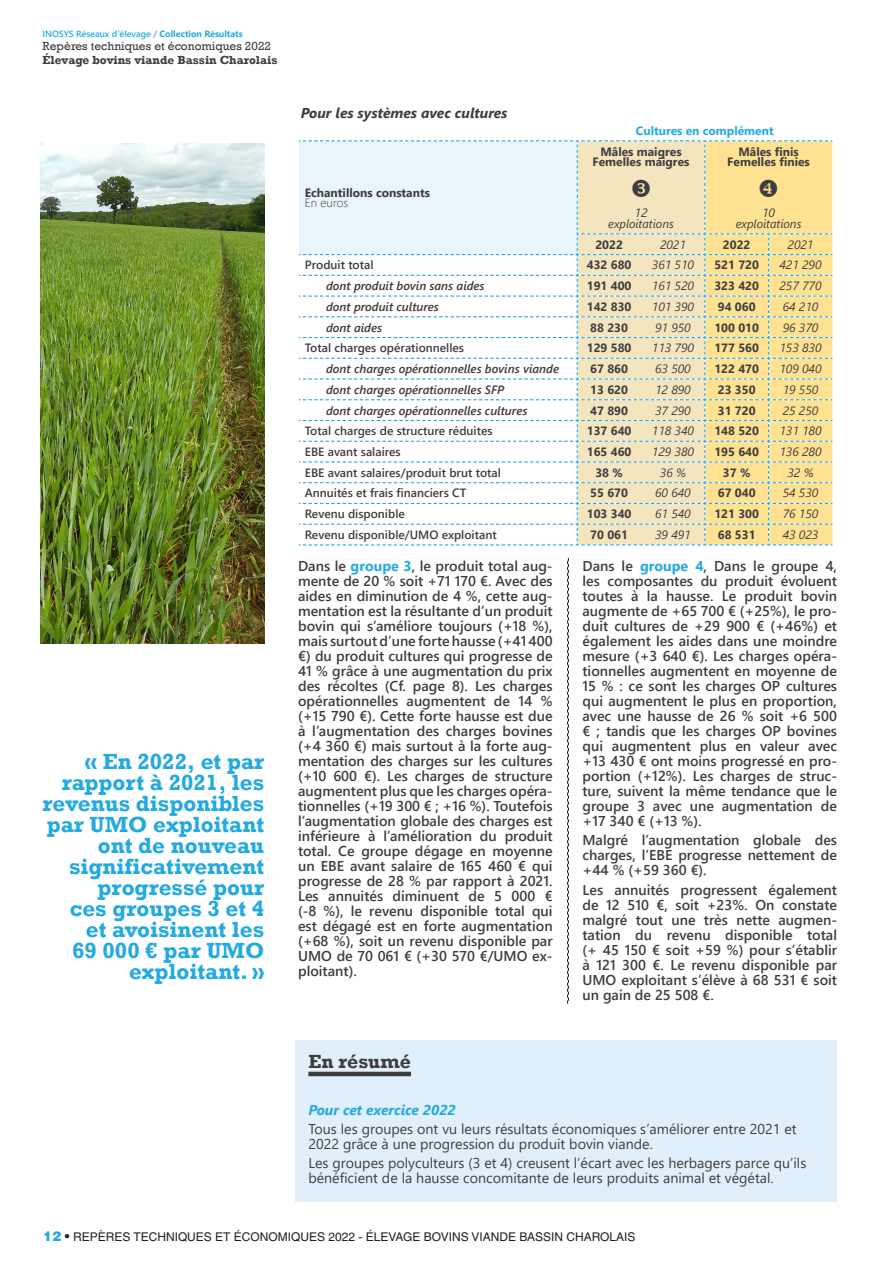
<style>
.page{position:relative;width:893px;height:1263px;background:#fff}
.page>*{position:absolute;margin:0;border:0;box-sizing:border-box;transform-origin:0 0}
.t1{font:700 22.5px/21px "Rockwell";color:#24aae1;text-align:right}
.t2{font:700 19.5px "Rockwell";color:#3e3e3f}
.t3{font:600 14.25px/15px "Segoe UI";color:#3e3e3f;text-align:justify}
.t4{font:14.25px/15px "Segoe UI";color:#3e3e3f}
.t5{font:italic 700 14.25px "Segoe UI";color:#3e3e3f}
.t6{font:italic 700 14.25px "Segoe UI";color:#24aae1}
.t7{font:700 12px "Segoe UI";color:#3e3e3f}
.t8{font:600 12px "Segoe UI";color:#3e3e3f}
.t9{font:italic 12px "Segoe UI";color:#3e3e3f}
.t10{font:italic 600 12px "Segoe UI";color:#3e3e3f}
.t11{font:12px "Helvetica LT Std";color:#231f20}
.t12{font:12px "Rockwell";color:#3e3e3f}
.t13{font:700 12px "Rockwell";color:#3e3e3f}
.t14{font:700 12px "Segoe UI";color:#24aae1}
.t15{font:300 12px "Segoe UI";color:#3e3e3f}
.t16{font:600 9px "Segoe UI";color:#24aae1}
.s1{font-weight:700}
.s2{font-weight:700;color:#24aae1}
.s3{font-family:"Helvetica";font-weight:900;font-size:13.5px;color:#24aae1}
.s4{font-size:13.5px}
</style>
<div class="page">
<svg style="left:567px;top:557px;width:2px;height:447px"></svg>
<div style="left:296px;top:1040px;width:541px;height:162px;background:#e0eff9"></div>
<hr style="left:308px;top:1072px;width:103px;height:4px;background:#3e3e3f">
<img style="left:41px;top:144px;width:223px;height:499px">
<svg style="left:299px;top:140px;width:533px;height:405px"></svg>
<p class="t16" style="left:43px;top:25px;width:202px">INOSYS Réseaux d’élevage / <span class="s1">Collection Résultats</span></p>
<p class="t12" style="left:43px;top:39px;width:230px">Repères techniques et économiques 2022</p>
<p class="t13" style="left:43px;top:52px;width:236px">Élevage bovins viande Bassin Charolais</p>
<p class="t1" style="left:42px;top:751px;width:223px">« En 2022, et par rapport à 2021, les revenus disponibles par UMO exploitant ont de nouveau significativement progressé pour<br>ces groupes 3 et 4<br>et avoisinent les<br>69 000 € par UMO exploitant. »</p>
<p class="t5" style="left:301px;top:100px;width:208px">Pour les systèmes avec cultures</p>
<p class="t7" style="left:305px;top:181px;width:127px">Echantillons constants</p>
<p class="t15" style="left:305px;top:192px;width:45px">En euros</p>
<p class="t14" style="left:636px;top:119px;width:139px">Cultures en complément</p>
<p class="t7" style="left:600px;top:140px;width:83px">Mâles maigres</p>
<p class="t7" style="left:593px;top:151px;width:98px">Femelles maigres</p>
<p class="t9" style="left:635px;top:202px;width:14px">12</p>
<p class="t9" style="left:608px;top:212px;width:67px">exploitations</p>
<p class="t7" style="left:738px;top:140px;width:62px">Mâles finis</p>
<p class="t7" style="left:727px;top:151px;width:84px">Femelles finies</p>
<p class="t9" style="left:762px;top:202px;width:14px">10</p>
<p class="t9" style="left:736px;top:212px;width:67px">exploitations</p>
<p class="t7" style="left:595px;top:233px;width:29px">2022</p>
<p class="t9" style="left:660px;top:233px;width:27px">2021</p>
<p class="t7" style="left:723px;top:233px;width:29px">2022</p>
<p class="t9" style="left:787px;top:233px;width:27px">2021</p>
<p class="t8" style="left:305px;top:254px;width:70px">Produit total</p>
<p class="t7" style="left:587px;top:254px;width:46px">432 680</p>
<p class="t9" style="left:652px;top:254px;width:44px">361 510</p>
<p class="t7" style="left:714px;top:254px;width:46px">521 720</p>
<p class="t9" style="left:779px;top:254px;width:44px">421 290</p>
<p class="t10" style="left:326px;top:274px;width:160px">dont produit bovin sans aides</p>
<p class="t7" style="left:587px;top:274px;width:46px">191 400</p>
<p class="t9" style="left:652px;top:274px;width:44px">161 520</p>
<p class="t7" style="left:714px;top:274px;width:46px">323 420</p>
<p class="t9" style="left:779px;top:274px;width:44px">257 770</p>
<p class="t10" style="left:326px;top:295px;width:114px">dont produit cultures</p>
<p class="t7" style="left:587px;top:295px;width:46px">142 830</p>
<p class="t9" style="left:652px;top:295px;width:44px">101 390</p>
<p class="t7" style="left:718px;top:295px;width:39px">94 060</p>
<p class="t9" style="left:783px;top:295px;width:37px">64 210</p>
<p class="t10" style="left:326px;top:316px;width:58px">dont aides</p>
<p class="t7" style="left:590px;top:316px;width:39px">88 230</p>
<p class="t9" style="left:655px;top:316px;width:37px">91 950</p>
<p class="t7" style="left:714px;top:316px;width:46px">100 010</p>
<p class="t9" style="left:783px;top:316px;width:37px">96 370</p>
<p class="t8" style="left:305px;top:337px;width:161px">Total charges opérationnelles</p>
<p class="t7" style="left:587px;top:337px;width:46px">129 580</p>
<p class="t9" style="left:652px;top:337px;width:44px">113 790</p>
<p class="t7" style="left:714px;top:337px;width:46px">177 560</p>
<p class="t9" style="left:779px;top:337px;width:44px">153 830</p>
<p class="t10" style="left:326px;top:357px;width:234px">dont charges opérationnelles bovins viande</p>
<p class="t7" style="left:590px;top:357px;width:39px">67 860</p>
<p class="t9" style="left:655px;top:357px;width:37px">63 500</p>
<p class="t7" style="left:714px;top:357px;width:46px">122 470</p>
<p class="t9" style="left:779px;top:357px;width:44px">109 040</p>
<p class="t10" style="left:326px;top:378px;width:180px">dont charges opérationnelles SFP</p>
<p class="t7" style="left:590px;top:378px;width:39px">13 620</p>
<p class="t9" style="left:655px;top:378px;width:37px">12 890</p>
<p class="t7" style="left:718px;top:378px;width:39px">23 350</p>
<p class="t9" style="left:783px;top:378px;width:37px">19 550</p>
<p class="t10" style="left:326px;top:399px;width:203px">dont charges opérationnelles cultures</p>
<p class="t7" style="left:590px;top:399px;width:39px">47 890</p>
<p class="t9" style="left:655px;top:399px;width:37px">37 290</p>
<p class="t7" style="left:718px;top:399px;width:39px">31 720</p>
<p class="t9" style="left:783px;top:399px;width:37px">25 250</p>
<p class="t8" style="left:305px;top:420px;width:189px">Total charges de structure réduites</p>
<p class="t7" style="left:587px;top:420px;width:46px">137 640</p>
<p class="t9" style="left:652px;top:420px;width:44px">118 340</p>
<p class="t7" style="left:714px;top:420px;width:46px">148 520</p>
<p class="t9" style="left:779px;top:420px;width:44px">131 180</p>
<p class="t8" style="left:305px;top:440px;width:97px">EBE avant salaires</p>
<p class="t7" style="left:587px;top:440px;width:46px">165 460</p>
<p class="t9" style="left:652px;top:440px;width:44px">129 380</p>
<p class="t7" style="left:714px;top:440px;width:46px">195 640</p>
<p class="t9" style="left:779px;top:440px;width:44px">136 280</p>
<p class="t8" style="left:305px;top:461px;width:198px">EBE avant salaires/produit brut total</p>
<p class="t7" style="left:595px;top:461px;width:29px">38 %</p>
<p class="t9" style="left:660px;top:461px;width:28px">36 %</p>
<p class="t7" style="left:723px;top:461px;width:29px">37 %</p>
<p class="t9" style="left:787px;top:461px;width:28px">32 %</p>
<p class="t8" style="left:305px;top:482px;width:163px">Annuités et frais financiers CT</p>
<p class="t7" style="left:590px;top:482px;width:39px">55 670</p>
<p class="t9" style="left:655px;top:482px;width:37px">60 640</p>
<p class="t7" style="left:718px;top:482px;width:39px">67 040</p>
<p class="t9" style="left:783px;top:482px;width:37px">54 530</p>
<p class="t8" style="left:305px;top:503px;width:101px">Revenu disponible</p>
<p class="t7" style="left:587px;top:503px;width:46px">103 340</p>
<p class="t9" style="left:655px;top:503px;width:37px">61 540</p>
<p class="t7" style="left:714px;top:503px;width:46px">121 300</p>
<p class="t9" style="left:783px;top:503px;width:37px">76 150</p>
<p class="t8" style="left:305px;top:523px;width:193px">Revenu disponible/UMO exploitant</p>
<p class="t7" style="left:590px;top:523px;width:39px">70 061</p>
<p class="t9" style="left:655px;top:523px;width:37px">39 491</p>
<p class="t7" style="left:718px;top:523px;width:39px">68 531</p>
<p class="t9" style="left:783px;top:523px;width:37px">43 023</p>
<p class="t3" style="left:298px;top:557px;width:256px">Dans le <span class="s2">groupe 3</span>, le produit total aug&shy;mente de 20 % soit +71 170 €. Avec des aides en diminution de 4 %, cette aug&shy;mentation est la résultante d’un produit bovin qui s’améliore toujours (+18 %), mais surtout d’une forte hausse (+41 400 €) du produit cultures qui progresse de 41 % grâce à une augmentation du prix des récoltes (Cf. page 8). Les charges opérationnelles augmentent de 14 % (+15 790 €). Cette forte hausse est due à l’augmentation des charges bovines (+4 360 €) mais surtout à la forte aug&shy;mentation des charges sur les cultures (+10 600 €). Les charges de structure augmentent plus que les charges opéra&shy;tionnelles (+19 300 € ; +16 %). Toutefois l’augmentation globale des charges est inférieure à l’amélioration du produit total. Ce groupe dégage en moyenne un EBE avant salaire de 165 460 € qui progresse de 28 % par rapport à 2021.<br>Les annuités diminuent de 5 000 € (-8 %), le revenu disponible total qui est dégagé est en forte augmentation (+68 %), soit un revenu disponible par UMO de 70 061 € (+30 570 €/UMO ex&shy;ploitant).</p>
<p class="t3" style="left:582px;top:557px;width:256px">Dans le <span class="s2">groupe 4</span>, Dans le groupe 4, les composantes du produit évoluent toutes à la hausse. Le produit bovin augmente de +65 700 € (+25%), le pro&shy;duit cultures de +29 900 € (+46%) et également les aides dans une moindre mesure (+3 640 €). Les charges opéra&shy;tionnelles augmentent en moyenne de 15 % : ce sont les charges OP cultures qui augmentent le plus en proportion, avec une hausse de 26 % soit +6 500 € ; tandis que les charges OP bovines qui augmentent plus en valeur avec +13 430 € ont moins progressé en pro&shy;portion (+12%). Les charges de struc&shy;ture, suivent la même tendance que le groupe 3 avec une augmentation de +17 340 € (+13 %).</p>
<p class="t3" style="left:582px;top:831px;width:256px">Malgré l’augmentation globale des charges, l’EBE progresse nettement de +44 % (+59 360 €).</p>
<p class="t3" style="left:582px;top:881px;width:256px">Les annuités progressent également de 12 510 €, soit +23%. On constate malgré tout une très nette augmen&shy;tation du revenu disponible total (+ 45 150 € soit +59 %) pour s’établir à 121 300 €. Le revenu disponible par UMO exploitant s’élève à 68 531 € soit un gain de 25 508 €.</p>
<p class="t2" style="left:308px;top:1049px;width:104px">En résumé</p>
<p class="t6" style="left:308px;top:1096px;width:149px">Pour cet exercice 2022</p>
<p class="t4" style="left:308px;top:1120px;width:490px">Tous les groupes ont vu leurs résultats économiques s’améliorer entre 2021 et<br>2022 grâce à une progression du produit bovin viande.</p>
<p class="t4" style="left:308px;top:1154px;width:500px">Les groupes polyculteurs (3 et 4) creusent l’écart avec les herbagers parce qu’ils bénéficient de la hausse concomitante de leurs produits animal et végétal.</p>
<p class="t11" style="left:43px;top:1230px;width:594px"><span class="s3">12</span> <span class="s4">•</span> REPÈRES TECHNIQUES ET ÉCONOMIQUES 2022 - ÉLEVAGE BOVINS VIANDE BASSIN CHAROLAIS</p>
</div>
